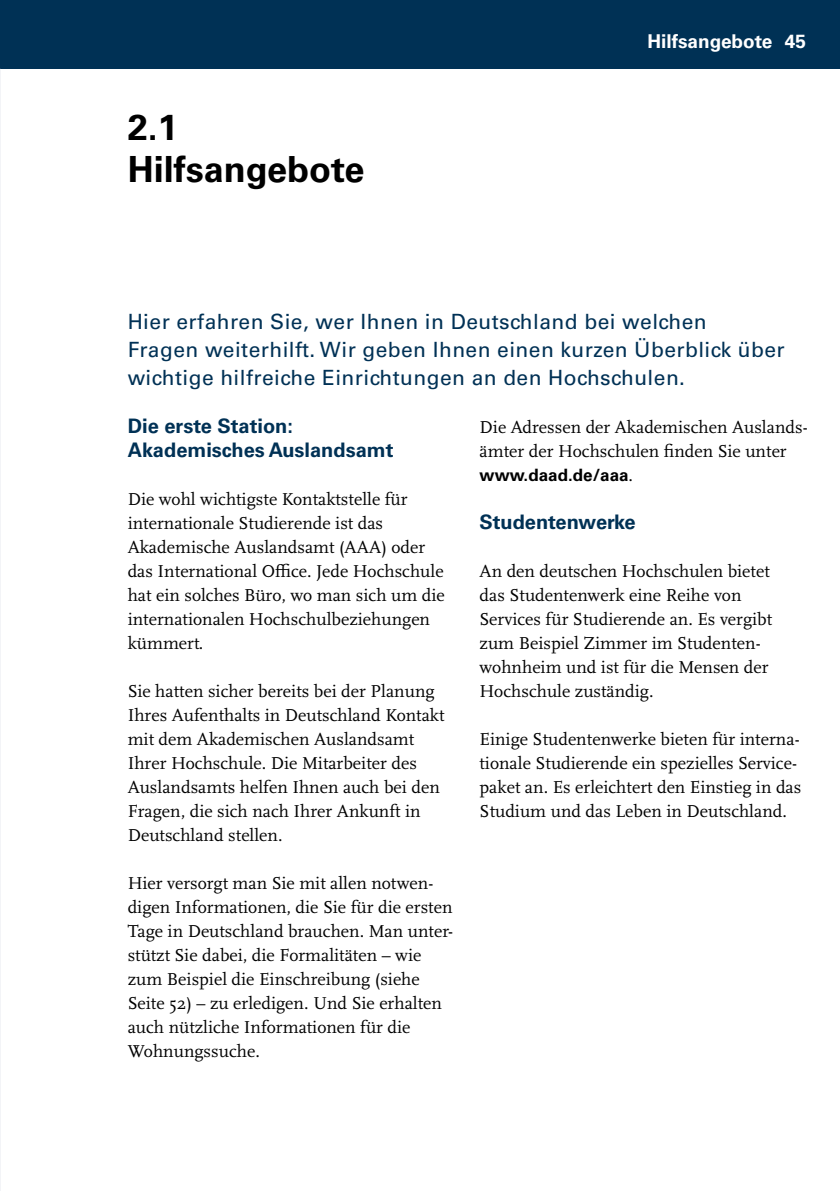
<style>
.page{position:relative;width:840px;height:1191px;background:#fff}
.page>*{position:absolute;margin:0;border:0;box-sizing:border-box;transform-origin:0 0}
.t1{font:700 36px/42px "Univers LT Std";color:#000}
.t2{font:21px/28px "Univers LT Std";letter-spacing:.02em;color:#003155}
.t3{font:700 20px/24px "Univers LT Std";color:#003155}
.t4{font:700 19px "Univers LT Std";color:#fff}
.t5{font:18px/24px "Scala Pro";color:#000}
.t6{font:700 17px "Univers LT Std";color:#000}
.s1{font-family:"Scala Pro";font-weight:400;font-size:18px}
</style>
<div class="page">
<div style="left:0;top:0;width:839px;height:68px;background:#003155"></div>
<h1 class="t1" style="left:128px;top:106px;width:238px">2.1<br>Hilfsangebote</h1>
<p class="t4" style="left:647px;top:30px;width:126px">Hilfsangebote</p>
<p class="t4" style="left:784px;top:30px;width:23px">45</p>
<p class="t2" style="left:128px;top:307px;width:658px">Hier erfahren Sie, wer Ihnen in Deutschland bei welchen<br>Fragen weiterhilft. Wir geben Ihnen einen kurzen Überblick über wichtige hilfreiche Einrichtungen an den Hochschulen.</p>
<p class="t3" style="left:128px;top:414px;width:267px">Die erste Station:<br>Akademisches Auslandsamt</p>
<p class="t5" style="left:128px;top:487px;width:318px">Die wohl wichtigste Kontaktstelle für internationale Studierende ist das Akademische Auslandsamt (AAA) oder das International Office. Jede Hochschule hat ein solches Büro, wo man sich um die internationalen Hochschulbeziehungen kümmert.</p>
<p class="t5" style="left:128px;top:679px;width:318px">Sie hatten sicher bereits bei der Planung Ihres Aufenthalts in Deutschland Kontakt mit dem Akademischen Auslandsamt Ihrer Hochschule. Die Mitarbeiter des Auslandsamts helfen Ihnen auch bei den Fragen, die sich nach Ihrer Ankunft in Deutschland stellen.</p>
<p class="t5" style="left:128px;top:871px;width:327px">Hier versorgt man Sie mit allen notwen&shy;digen Informationen, die Sie für die ersten Tage in Deutschland brauchen. Man unter&shy;stützt Sie dabei, die Formalitäten – wie zum Beispiel die Einschreibung (siehe Seite 52) – zu erledigen. Und Sie erhalten auch nützliche Informationen für die Wohnungssuche.</p>
<p class="t5" style="left:479px;top:415px;width:329px">Die Adressen der Akademischen Auslands&shy;ämter der Hochschulen finden Sie unter</p>
<p class="t6" style="left:479px;top:465px;width:155px">www.daad.de/aaa<span class="s1">.</span></p>
<p class="t3" style="left:479px;top:510px;width:157px">Studentenwerke</p>
<p class="t5" style="left:479px;top:559px;width:294px">An den deutschen Hochschulen bietet das Studentenwerk eine Reihe von Services für Studierende an. Es vergibt zum Beispiel Zimmer im Studenten&shy;wohnheim und ist für die Mensen der Hochschule zuständig.</p>
<p class="t5" style="left:479px;top:727px;width:323px">Einige Studentenwerke bieten für interna&shy;tionale Studierende ein spezielles Service&shy;paket an. Es erleichtert den Einstieg in das Studium und das Leben in Deutschland.</p>
</div>
